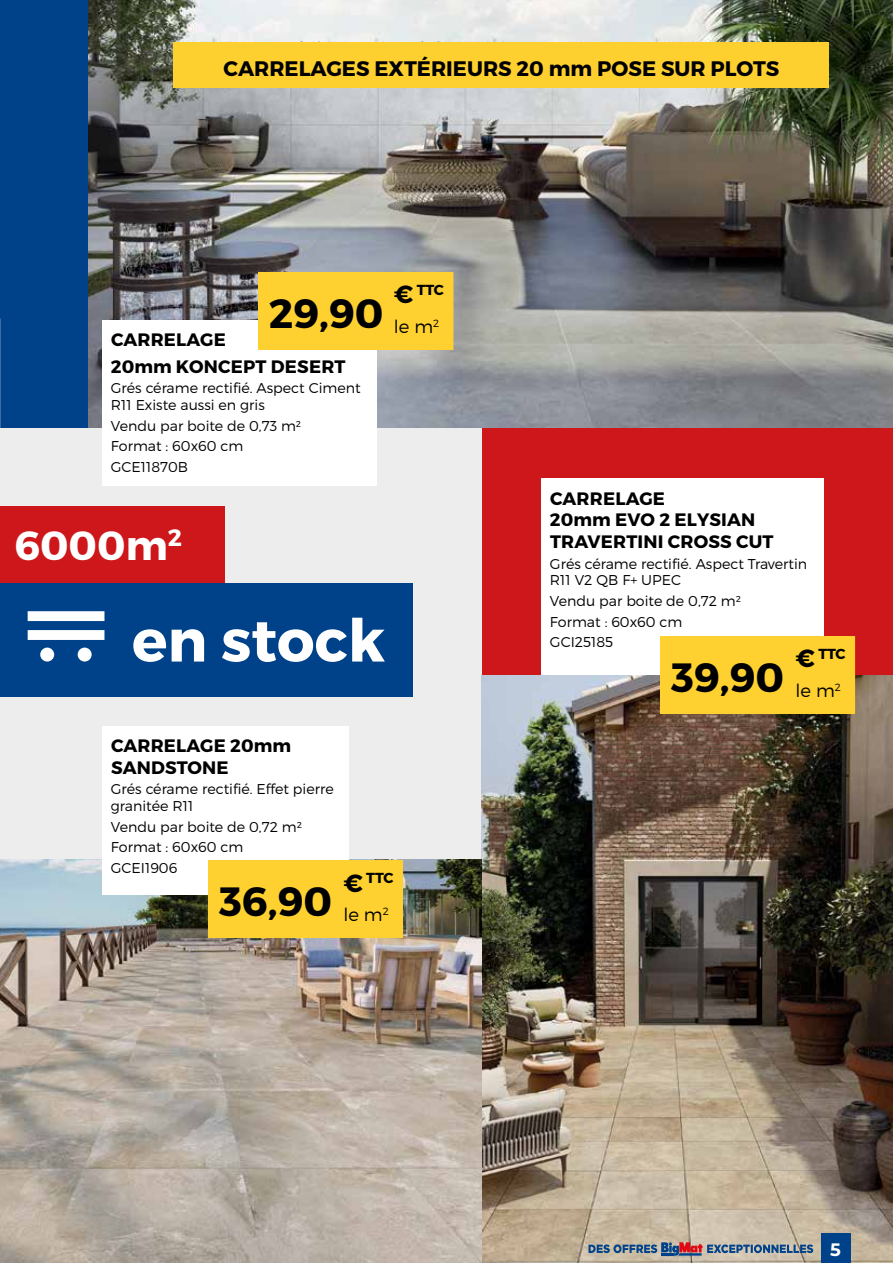
<style>
.page{position:relative;width:893px;height:1263px;background:#fff}
.page>*{position:absolute;margin:0;border:0;box-sizing:border-box;transform-origin:0 0}
.t1{font:700 59.1px "Montserrat";color:#fff}
.t2{font:700 40.8px "Montserrat";color:#000}
.t3{font:700 40.65px "Montserrat";color:#fff}
.t4{font:700 21px "Montserrat";color:#000}
.t5{font:700 18px/21.6px "Montserrat";letter-spacing:.01em;color:#000}
.t6{font:300 18px "Montserrat";color:#000}
.t7{font:700 18px "Montserrat Alternates";color:#fff}
.t8{font:700 14.55px "Montserrat";letter-spacing:-.02em;color:#000}
.t9{font:300 14.25px/20.7px "Montserrat";color:#000}
.s1{font-size:24.9px}
</style>
<div class="page">
<div style="left:481px;top:427px;width:412px;height:836px;background:#cd171a"></div>
<div style="left:0;top:427px;width:481px;height:836px;background:#ededed"></div>
<div style="left:0;top:0;width:893px;height:427px;background:#004289"></div>
<img style="left:481px;top:675px;width:412px;height:588px">
<img style="left:88px;top:0;width:805px;height:427px">
<img style="left:0;top:860px;width:481px;height:403px">
<img style="left:0;top:638px;width:1px;height:312px">
<div style="left:102px;top:726px;width:247px;height:168px;background:#fff"></div>
<div style="left:102px;top:320px;width:275px;height:165px;background:#fff"></div>
<div style="left:541px;top:479px;width:282px;height:196px;background:#fff"></div>
<div style="left:208px;top:861px;width:135px;height:77px;background:#fed130"></div>
<div style="left:343px;top:861px;width:60px;height:77px;background:#fed130"></div>
<div style="left:258px;top:273px;width:136px;height:77px;background:#fed130"></div>
<div style="left:394px;top:273px;width:59px;height:77px;background:#fed130"></div>
<div style="left:660px;top:636px;width:136px;height:78px;background:#fed130"></div>
<div style="left:796px;top:636px;width:59px;height:78px;background:#fed130"></div>
<div style="left:0;top:583px;width:413px;height:113px;background:#004289"></div>
<div style="left:40px;top:648px;width:14px;height:13px;background:#fff;border-radius:50%"></div>
<div style="left:78px;top:648px;width:14px;height:13px;background:#fff;border-radius:50%"></div>
<div style="left:28px;top:630px;width:76px;height:10px;background:#fff"></div>
<div style="left:28px;top:611px;width:76px;height:10px;background:#fff"></div>
<div style="left:0;top:506px;width:225px;height:77px;background:#cd171a"></div>
<svg style="left:588px;top:1242px;width:225px;height:13px;background:#848896"></svg>
<div style="left:174px;top:43px;width:655px;height:45px;background:#fed02f"></div>
<div style="left:821px;top:1233px;width:29px;height:30px;background:#004289"></div>
<h3 class="t4" style="left:224px;top:55px;width:557px">CARRELAGES EXTÉRIEURS 20 mm POSE SUR PLOTS</h3>
<h2 class="t2" style="left:269px;top:288px;width:116px">29,90</h2>
<p class="t5" style="left:111px;top:326px;width:236px;line-height:27px">CARRELAGE<br>20mm KONCEPT DESERT</p>
<p class="t9" style="left:111px;top:380px;width:251px;line-height:16.5px">Grés cérame rectifié. Aspect Ciment<br>R11 Existe aussi en gris</p>
<p class="t9" style="left:111px;top:415px;width:192px">Vendu par boite de 0,73 m²<br>Format : 60x60 cm<br>GCE11870B</p>
<p class="t8" style="left:394px;top:281px;width:52px"><span class="s1">€</span> TTC</p>
<p class="t6" style="left:394px;top:315px;width:47px">le m<sup>2</sup></p>
<h3 class="t3" style="left:14px;top:520px;width:169px">6000m<sup>2</sup></h3>
<h1 class="t1" style="left:132px;top:604px;width:255px">en stock</h1>
<p class="t5" style="left:111px;top:735px;width:182px">CARRELAGE 20mm<br>SANDSTONE</p>
<p class="t9" style="left:111px;top:781px;width:224px;line-height:16.5px">Grés cérame rectifié. Effet pierre granitée R11</p>
<p class="t9" style="left:111px;top:816px;width:193px">Vendu par boite de 0,72 m²<br>Format : 60x60 cm<br>GCEI1906</p>
<h2 class="t2" style="left:219px;top:876px;width:115px">36,90</h2>
<p class="t8" style="left:343px;top:869px;width:52px"><span class="s1">€</span> TTC</p>
<p class="t6" style="left:343px;top:903px;width:47px">le m<sup>2</sup></p>
<p class="t5" style="left:550px;top:488px;width:225px">CARRELAGE<br>20mm EVO 2 ELYSIAN<br>TRAVERTINI CROSS CUT</p>
<p class="t9" style="left:550px;top:555px;width:259px;line-height:16.5px">Grés cérame rectifié. Aspect Travertin<br>R11 V2 QB F+ UPEC</p>
<p class="t9" style="left:550px;top:590px;width:193px">Vendu par boite de 0,72 m²<br>Format : 60x60 cm<br>GCI25185</p>
<p class="t8" style="left:796px;top:645px;width:52px"><span class="s1">€</span> TTC</p>
<p class="t6" style="left:796px;top:679px;width:47px">le m<sup>2</sup></p>
<h2 class="t2" style="left:671px;top:652px;width:115px">39,90</h2>
<p class="t7" style="left:830px;top:1237px;width:12px">5</p>
</div>
